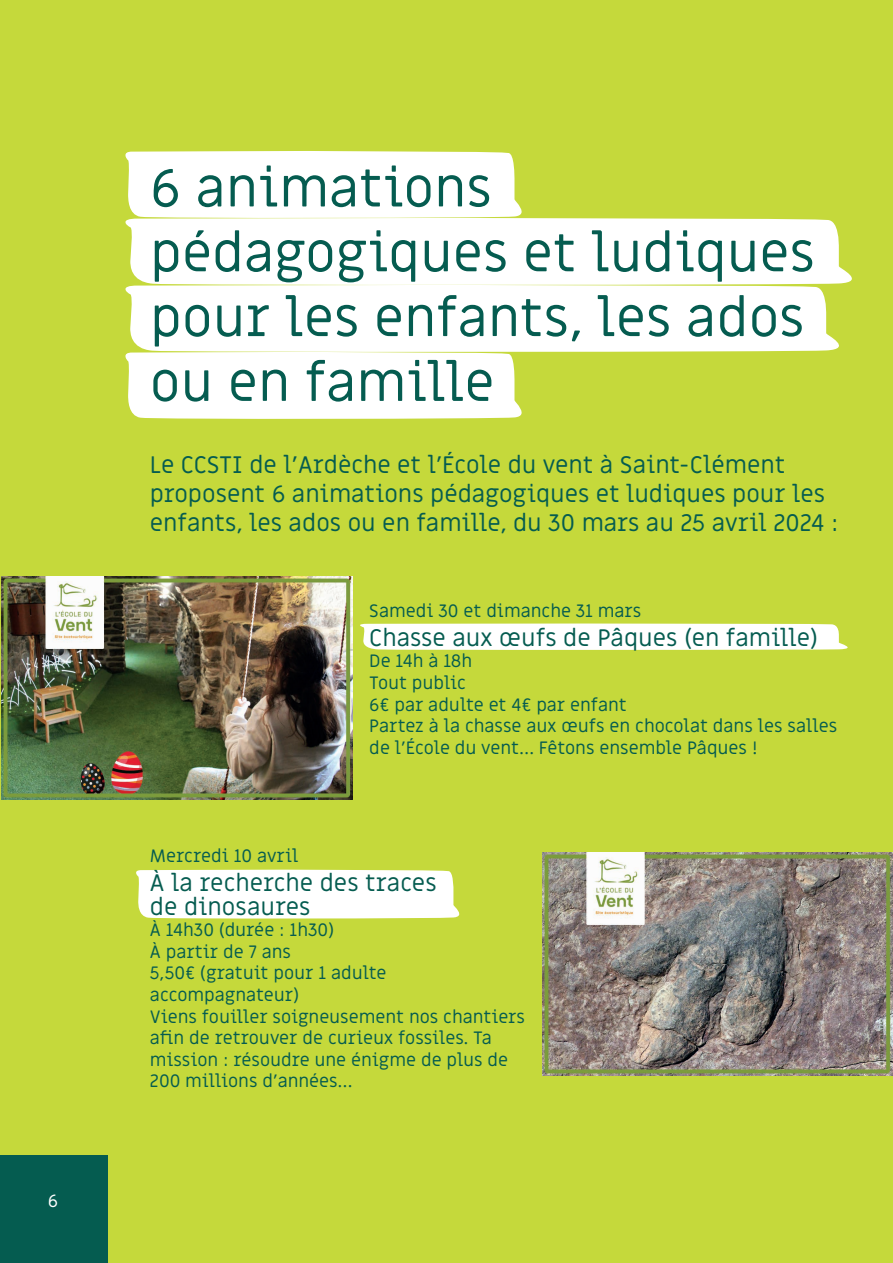
<style>
.page{position:relative;width:893px;height:1263px;background:#fff}
.page>*{position:absolute;margin:0;border:0;box-sizing:border-box;transform-origin:0 0}
.t1{font:54px/64.8px "Miriam Libre";color:#055c50}
.t2{font:24px/28.8px "Miriam Libre";color:#055c50}
.t3{font:18px/21.6px "Miriam Libre";color:#055c50}
.t4{font:18px "Miriam Libre";color:#fff}
</style>
<div class="page">
<div style="left:0;top:0;width:892px;height:1263px;background:#c5d93b"></div>
<div style="left:0;top:1155px;width:108px;height:108px;background:#055c50"></div>
<div style="left:125px;top:151px;width:397px;height:67px;background:#fff"></div>
<div style="left:125px;top:286px;width:714px;height:66px;background:#fff"></div>
<div style="left:125px;top:218px;width:727px;height:68px;background:#fff"></div>
<div style="left:125px;top:352px;width:397px;height:67px;background:#fff"></div>
<div style="left:136px;top:870px;width:324px;height:49px;background:#fff"></div>
<svg style="left:360px;top:623px;width:488px;height:27px;background:#fbfcf3"></svg>
<img style="left:1px;top:576px;width:351px;height:223px">
<img style="left:542px;top:853px;width:351px;height:223px">
<p class="t4" style="left:48px;top:1190px;width:12px">6</p>
<p class="t1" style="left:150px;top:157px;width:666px">6 animations pédagogiques et ludiques pour les enfants, les ados ou en famille</p>
<p class="t2" style="left:150px;top:451px;width:690px">Le CCSTI de l’Ardèche et l’École du vent à Saint-Clément proposent 6 animations pédagogiques et ludiques pour les enfants, les ados ou en famille, du 30 mars au 25 avril 2024 :</p>
<p class="t3" style="left:369px;top:601px;width:273px">Samedi 30 et dimanche 31 mars</p>
<p class="t2" style="left:369px;top:624px;width:450px">Chasse aux œufs de Pâques (en famille)</p>
<p class="t3" style="left:369px;top:651px;width:104px">De 14h à 18h</p>
<p class="t3" style="left:369px;top:673px;width:98px">Tout public</p>
<p class="t3" style="left:369px;top:694px;width:259px">6€ par adulte et 4€ par enfant</p>
<p class="t3" style="left:369px;top:716px;width:469px">Partez à la chasse aux œufs en chocolat dans les salles de l’École du vent… Fêtons ensemble Pâques !</p>
<p class="t3" style="left:150px;top:845px;width:150px">Mercredi 10 avril</p>
<p class="t2" style="left:150px;top:869px;width:288px">À la recherche des traces</p>
<p class="t2" style="left:150px;top:893px;width:162px">de dinosaures</p>
<p class="t3" style="left:150px;top:920px;width:186px">À 14h30 (durée : 1h30)</p>
<p class="t3" style="left:150px;top:941px;width:143px">À partir de 7 ans</p>
<p class="t3" style="left:150px;top:963px;width:238px">5,50€ (gratuit pour 1 adulte accompagnateur)</p>
<p class="t3" style="left:150px;top:1006px;width:377px">Viens fouiller soigneusement nos chantiers afin de retrouver de curieux fossiles. Ta mission : résoudre une énigme de plus de 200 millions d’années…</p>
</div>
